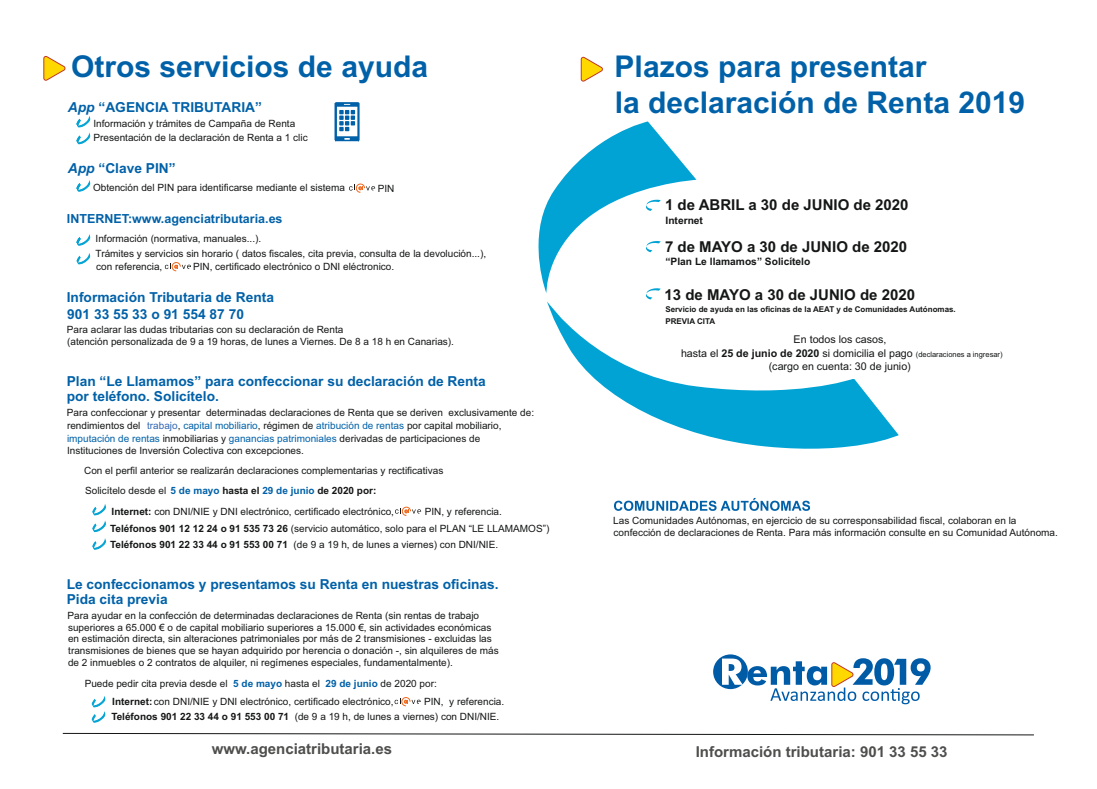
<style>
.page{position:relative;width:1097px;height:789px;background:#fff}
.page>*{position:absolute;margin:0;border:0;box-sizing:border-box;transform-origin:0 0}
.t1{font:700 30px/36.2px "Arial";color:#0061a8}
.t2{font:700 15px "Arial";color:#151616}
.t3{font:700 15px "Arial";color:#4e4e4d}
.t4{font:700 13.75px/16.5px "Arial";color:#0061a8}
.t5{font:700 12.5px "Arial";color:#0061a8}
.t6{font:10.75px/13.4px "Arial";color:#151616;text-align:center}
.t7{font:700 10.25px "Arial";color:#151616}
.t8{font:10px/11.9px "Arial";color:#151616}
.t9{font:700 8px/12.5px "Arial";color:#151616}
.s1{font-style:italic}
.s2{color:#3368b2}
.s3{color:#0061a8}
.s4{color:#0061aa}
.s5{font-weight:700;color:#0061a8}
.s6{font-weight:700}
.s7{font-size:7.5px}
</style>
<div class="page">
<svg style="left:614px;top:498px;width:196px;height:13px"></svg>
<svg style="left:62px;top:732px;width:972px;height:3px"></svg>
<svg style="left:43px;top:56px;width:23px;height:25px"></svg>
<svg style="left:580px;top:56px;width:23px;height:26px"></svg>
<svg style="left:76px;top:116px;width:14px;height:28px"></svg>
<svg style="left:335px;top:102px;width:24px;height:40px"></svg>
<svg style="left:76px;top:180px;width:14px;height:12px"></svg>
<svg style="left:349px;top:183px;width:26px;height:10px"></svg>
<svg style="left:76px;top:234px;width:15px;height:12px"></svg>
<svg style="left:76px;top:253px;width:14px;height:11px"></svg>
<svg style="left:165px;top:262px;width:26px;height:10px"></svg>
<svg style="left:92px;top:504px;width:14px;height:28px"></svg>
<svg style="left:92px;top:538px;width:14px;height:12px"></svg>
<svg style="left:395px;top:506px;width:26px;height:10px"></svg>
<svg style="left:92px;top:696px;width:14px;height:27px"></svg>
<svg style="left:394px;top:697px;width:26px;height:9px"></svg>
<svg style="left:538px;top:121px;width:158px;height:178px"></svg>
<svg style="left:547px;top:301px;width:351px;height:148px"></svg>
<div style="left:713px;top:654px;width:34px;height:35px;background:#005ba7;border-radius:50%"></div>
<svg style="left:722px;top:658px;width:208px;height:46px"></svg>
<p class="t1" style="left:71px;top:51px;width:358px">Otros servicios de ayuda</p>
<p class="t4" style="left:68px;top:100px;width:196px"><span class="s1">App</span> “AGENCIA TRIBUTARIA”</p>
<p class="t8" style="left:93px;top:118px;width:203px">Información y trámites de Campaña de Renta</p>
<p class="t8" style="left:94px;top:132px;width:215px">Presentación de la declaración de Renta a 1 clic</p>
<p class="t4" style="left:68px;top:161px;width:109px"><span class="s1">App</span> “Clave PIN”</p>
<p class="t8" style="left:93px;top:183px;width:253px">Obtención del PIN para identificarse mediante el sistema</p>
<p class="t8" style="left:378px;top:183px;width:18px">PIN</p>
<p class="t5" style="left:67px;top:214px;width:217px">INTERNET:www.agenciatributaria.es</p>
<p class="t8" style="left:96px;top:233px;width:167px">Información (normativa, manuales...).</p>
<p class="t8" style="left:96px;top:248px;width:392px">Trámites y servicios sin horario ( datos fiscales, cita previa, consulta de la devolución...),</p>
<p class="t8" style="left:96px;top:261px;width:68px">con referencia,</p>
<p class="t8" style="left:193px;top:261px;width:203px">PIN, certificado electrónico o DNI eléctronico.</p>
<p class="t4" style="left:67px;top:290px;width:209px">Información Tributaria de Renta<br>901 33 55 33 o 91 554 87 70</p>
<p class="t8" style="left:67px;top:324px;width:388px">Para aclarar las dudas tributarias con su declaración de Renta<br>(atención personalizada de 9 a 19 horas, de lunes a Viernes. De 8 a 18 h en Canarias).</p>
<p class="t4" style="left:67px;top:375px;width:420px;line-height:15px">Plan “Le Llamamos” para confeccionar su declaración de Renta por teléfono. Solicítelo.</p>
<p class="t8" style="left:67px;top:407px;width:468px;line-height:12.8px">Para confeccionar y presentar determinadas declaraciones de Renta que se deriven exclusivamente de: rendimientos del <span class="s2">trabajo</span>, <span class="s3">capital mobiliario</span>, régimen de <span class="s3">atribución de rentas</span> por capital mobiliario, <span class="s3">imputación de rentas</span> inmobiliarias y <span class="s3">g</span><span class="s4">anancia</span><span class="s3">s patrimoniales</span> derivadas de participaciones de Instituciones de Inversión Colectiva con excepciones.</p>
<p class="t8" style="left:84px;top:466px;width:360px">Con el perfil anterior se realizarán declaraciones complementarias y rectificativas</p>
<p class="t8" style="left:85px;top:485px;width:293px">Solicítelo desde el <span class="s5">5 de mayo</span> <span class="s6">hasta el</span> <span class="s5">29 de junio</span> <span class="s6">de 2020 por:</span></p>
<p class="t8" style="left:112px;top:506px;width:284px"><span class="s6">Internet:</span> con DNI/NIE y DNI electrónico, certificado electrónico,</p>
<p class="t8" style="left:424px;top:506px;width:79px">PIN, y referencia.</p>
<p class="t8" style="left:110px;top:523px;width:440px"><span class="s6">Teléfonos 901 12 12 24 o 91 535 73 26</span> (servicio automático, solo para el PLAN “LE LLAMAMOS”)</p>
<p class="t8" style="left:110px;top:540px;width:389px"><span class="s6">Teléfonos 901 22 33 44 o 91 553 00 71</span> (de 9 a 19 h, de lunes a viernes) con DNI/NIE.</p>
<p class="t4" style="left:67px;top:578px;width:433px;line-height:15.4px">Le confeccionamos y presentamos su Renta en nuestras oficinas.<br>Pida cita previa</p>
<p class="t8" style="left:68px;top:610px;width:432px">Para ayudar en la confección de determinadas declaraciones de Renta (sin rentas de trabajo superiores a 65.000 € o de capital mobiliario superiores a 15.000 €, sin actividades económicas en estimación directa, sin alteraciones patrimoniales por más de 2 transmisiones - excluidas las transmisiones de bienes que se hayan adquirido por herencia o donación -, sin alquileres de más de 2 inmuebles o 2 contratos de alquiler, ni regímenes especiales, fundamentalmente).</p>
<p class="t8" style="left:85px;top:678px;width:353px">Puede pedir cita previa desde el <span class="s5">5 de mayo</span> hasta el <span class="s5">29 de junio</span> de 2020 por:</p>
<p class="t8" style="left:112px;top:696px;width:283px"><span class="s6">Internet:</span> con DNI/NIE y DNI electrónico, certificado electrónico,</p>
<p class="t8" style="left:111px;top:695px;width:394px;line-height:14.4px;text-indent:313px">PIN, y referencia.<br><span class="s6">Teléfonos 901 22 33 44 o 91 553 00 71</span> (de 9 a 19 h, de lunes a viernes) con DNI/NIE.</p>
<p class="t1" style="left:614px;top:51px;width:412px">Plazos para presentar<br>la declaración de Renta 2019</p>
<p class="t2" style="left:665px;top:199px;width:245px">1 de ABRIL a 30 de JUNIO de 2020</p>
<p class="t7" style="left:665px;top:216px;width:39px">Internet</p>
<p class="t2" style="left:665px;top:241px;width:244px">7 de MAYO a 30 de JUNIO de 2020</p>
<p class="t7" style="left:665px;top:257px;width:146px">“Plan Le llamamos” Solicítelo</p>
<p class="t2" style="left:664px;top:289px;width:252px">13 de MAYO a 30 de JUNIO de 2020</p>
<p class="t9" style="left:665px;top:303px;width:292px">Servicio de ayuda en las oficinas de la AEAT y de Comunidades Autónomas.<br>PREVIA CITA</p>
<p class="t6" style="left:681px;top:334px;width:323px">En todos los casos,<br>hasta el <span class="s6">25 de junio de 2020</span> si domicilia el pago <span class="s7">(declaraciones a ingresar) </span>(cargo en cuenta: 30 de junio)</p>
<p class="t8" style="left:613px;top:515px;width:446px">Las Comunidades Autónomas, en ejercicio de su corresponsabilidad fiscal, colaboran en la confección de declaraciones de Renta. Para más información consulte en su Comunidad Autónoma.</p>
<p class="t3" style="left:212px;top:742px;width:182px">www.agenciatributaria.es</p>
<p class="t3" style="left:695px;top:745px;width:253px">Información tributaria: 901 33 55 33</p>
</div>
